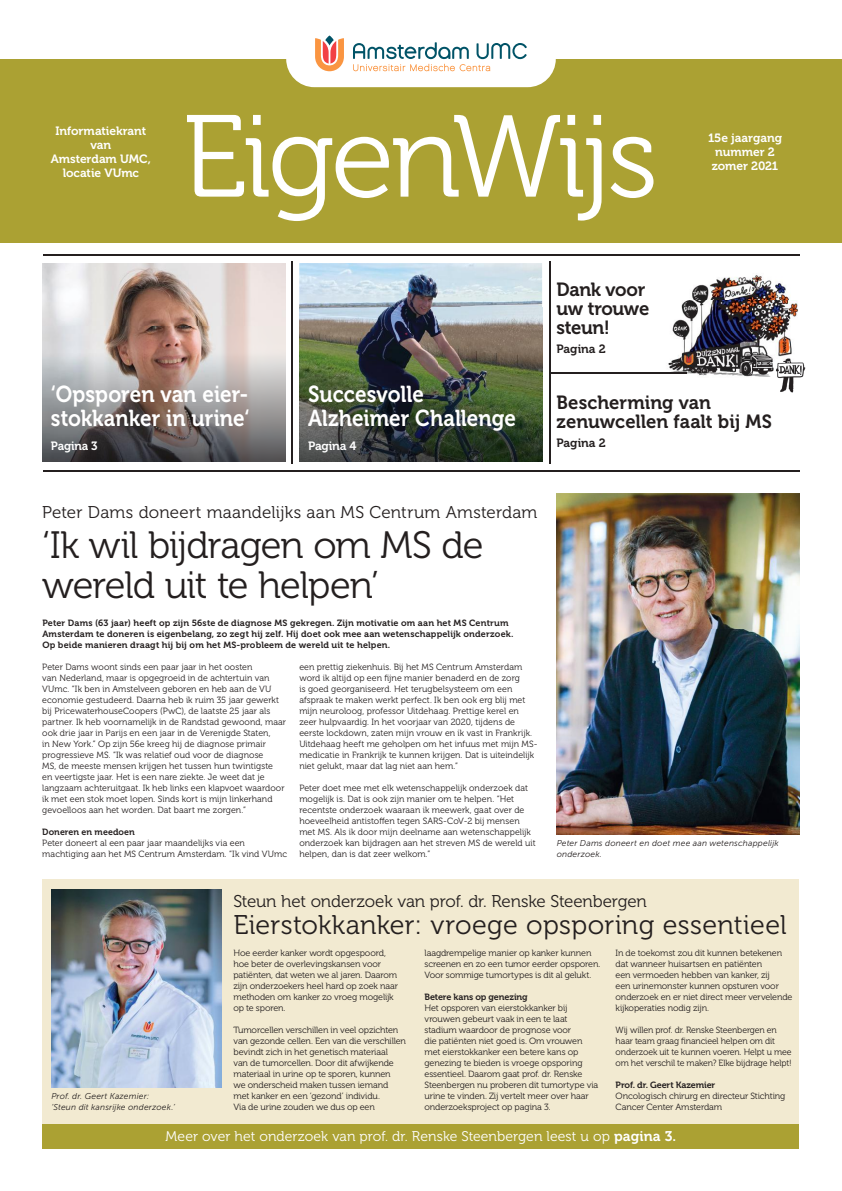
<style>
.page{position:relative;width:842px;height:1191px;background:#fff}
.page>*{position:absolute;margin:0;border:0;box-sizing:border-box;transform-origin:0 0}
.t1{font:116.2px "Museo 300";letter-spacing:-.035em;color:#fff}
.t2{font:38px/40px "Museo 300";letter-spacing:-.025em;color:#241f1f}
.t3{font:27px "Museo 300";letter-spacing:.01em;color:#241f1f}
.t4{font:23px/24px "Museo 700";color:#fff;scale:.9 1}
.t5{font:19px/19px "Museo 700";color:#241f1f}
.t6{font:19px/19px "Museo 700";letter-spacing:-.02em;color:#241f1f}
.t7{font:17px "Museo 300";letter-spacing:.005em;color:#241f1f}
.t8{font:14px "Museo 300";color:#fff}
.t9{font:12px/14px "Museo 700";letter-spacing:-.005em;color:#fff;text-align:center}
.t10{font:12px "Museo 700";letter-spacing:-.005em;color:#241f1f}
.t11{font:9px/11px "Museo 300";color:#241f1f}
.t12{font:9px/11px "Museo 700";letter-spacing:.015em;color:#241f1f}
.t13{font:9px "Museo 700";letter-spacing:-.01em;color:#241f1f}
.t14{font:9px "Museo 700";letter-spacing:-.015em;color:#241f1f}
.t15{font:italic 8.5px/11px "Museo Sans 300";letter-spacing:.02em;color:#241f1f}
.s1{font-family:"Museo 700"}
</style>
<div class="page">
<img style="left:43px;top:263px;width:242px;height:63px">
<div style="left:0;top:60px;width:842px;height:183px;background:#aba133"></div>
<div style="left:43px;top:879px;width:756px;height:245px;background:#f2ead1"></div>
<hr style="left:292px;top:261px;width:1px;height:202px;background:#241f1f">
<hr style="left:549px;top:261px;width:1px;height:202px;background:#241f1f">
<img style="left:299px;top:263px;width:243px;height:44px">
<div style="left:286px;top:31px;width:270px;height:56px;background:#fff;border-radius:28px"></div>
<svg style="left:353px;top:42px;width:174px;height:29px"></svg>
<svg style="left:315px;top:38px;width:29px;height:33px"></svg>
<svg style="left:325px;top:35px;width:9px;height:10px"></svg>
<div style="left:43px;top:1124px;width:756px;height:24px;background:#aba133"></div>
<hr style="left:43px;top:254px;width:756px;height:1px;background:#241f1f">
<hr style="left:43px;top:470px;width:756px;height:1px;background:#241f1f">
<img style="left:43px;top:326px;width:242px;height:135px">
<img style="left:542px;top:307px;width:1px;height:154px">
<img style="left:299px;top:307px;width:243px;height:154px">
<img style="left:51px;top:890px;width:170px;height:198px">
<hr style="left:551px;top:372px;width:135px;height:1px;background:#241f1f">
<img style="left:557px;top:494px;width:242px;height:341px">
<img style="left:663px;top:275px;width:143px;height:118px">
<svg style="left:663px;top:372px;width:23px;height:1px"></svg>
<h3 class="t9" style="left:51px;top:124px;width:102px">Informatiekrant van<br>Amsterdam UMC, locatie VUmc</h3>
<h1 class="t1" style="left:182px;top:94px;width:478px">EigenWijs</h1>
<h3 class="t6" style="left:556px;top:280px;width:94px">Dank voor uw trouwe steun!</h3>
<h3 class="t10" style="left:556px;top:342px;width:51px">Pagina 2</h3>
<h3 class="t9" style="left:708px;top:131px;width:76px">15e jaargang nummer 2 zomer 2021</h3>
<h3 class="t4" style="left:51px;top:382px;width:222px">‘Opsporen van eier&shy;stokkanker in urine‘</h3>
<h3 class="t9" style="left:51px;top:439px;width:48px">Pagina 3</h3>
<h3 class="t4" style="left:308px;top:382px;width:233px">Succesvolle<br>Alzheimer Challenge</h3>
<h3 class="t9" style="left:308px;top:439px;width:50px">Pagina 4</h3>
<h3 class="t5" style="left:556px;top:393px;width:217px">Bescherming van zenuwcellen faalt bij MS</h3>
<h3 class="t10" style="left:556px;top:436px;width:51px">Pagina 2</h3>
<h3 class="t7" style="left:42px;top:503px;width:497px">Peter Dams doneert maandelijks aan MS Centrum Amsterdam</h3>
<h2 class="t2" style="left:42px;top:525px;width:443px">‘Ik wil bijdragen om MS de wereld uit te helpen’</h2>
<p class="t12" style="left:42px;top:617px;width:472px">Peter Dams (63 jaar) heeft op zijn 56ste de diagnose MS gekregen. Zijn motivatie om aan het MS Centrum<br>Amsterdam te doneren is eigenbelang, zo zegt hij zelf. Hij doet ook mee aan wetenschappelijk onderzoek.<br>Op beide manieren draagt hij bij om het MS-probleem de wereld uit te helpen.</p>
<p class="t11" style="left:42px;top:661px;width:245px">Peter Dams woont sinds een paar jaar in het oosten<br>van Nederland, maar is opgegroeid in de achtertuin van VUmc. “Ik ben in Amstelveen geboren en heb aan de VU economie gestudeerd. Daarna heb ik ruim 35 jaar gewerkt bij PricewaterhouseCoopers (PwC), de laatste 25 jaar als partner. Ik heb voornamelijk in de Randstad gewoond, maar ook drie jaar in Parijs en een jaar in de Verenigde Staten,<br>in New York.” Op zijn 56e kreeg hij de diagnose primair progressieve MS. “Ik was relatief oud voor de diagnose<br>MS, de meeste mensen krijgen het tussen hun twintigste<br>en veertigste jaar. Het is een nare ziekte. Je weet dat je langzaam achteruitgaat. Ik heb links een klapvoet waardoor ik met een stok moet lopen. Sinds kort is mijn linkerhand gevoelloos aan het worden. Dat baart me zorgen.”</p>
<p class="t12" style="left:42px;top:826px;width:94px">Doneren en meedoen</p>
<p class="t11" style="left:42px;top:837px;width:246px">Peter doneert al een paar jaar maandelijks via een machtiging aan het MS Centrum Amsterdam. “Ik vind VUmc</p>
<p class="t11" style="left:299px;top:661px;width:240px">een prettig ziekenhuis. Bij het MS Centrum Amsterdam word ik altijd op een fijne manier benaderd en de zorg<br>is goed georganiseerd. Het terugbelsysteem om een afspraak te maken werkt perfect. Ik ben ook erg blij met mijn neuroloog, professor Uitdehaag. Prettige kerel en zeer hulpvaardig. In het voorjaar van 2020, tijdens de eerste lockdown, zaten mijn vrouw en ik vast in Frankrijk.<br>Uitdehaag heeft me geholpen om het infuus met mijn MS&shy;medicatie in Frankrijk te kunnen krijgen. Dat is uiteindelijk niet gelukt, maar dat lag niet aan hem.”</p>
<p class="t11" style="left:299px;top:782px;width:238px">Peter doet mee met elk wetenschappelijk onderzoek dat mogelijk is. Dat is ook zijn manier om te helpen. “Het recentste onderzoek waaraan ik meewerk, gaat over de hoeveelheid antistoffen tegen SARS-CoV-2 bij mensen met MS. Als ik door mijn deelname aan wetenschappelijk onderzoek kan bijdragen aan het streven MS de wereld uit helpen, dan is dat zeer welkom.”</p>
<p class="t15" style="left:557px;top:837px;width:224px">Peter Dams doneert en doet mee aan wetenschappelijk onderzoek.</p>
<h3 class="t7" style="left:233px;top:892px;width:415px">Steun het onderzoek van prof. dr. Renske Steenbergen</h3>
<h3 class="t3" style="left:233px;top:910px;width:555px">Eierstokkanker: vroege opsporing essentieel</h3>
<p class="t11" style="left:616px;top:947px;width:178px">In de toekomst zou dit kunnen betekenen dat wanneer huisartsen en patiënten<br>een vermoeden hebben van kanker, zij<br>een urinemonster kunnen opsturen voor onderzoek en er niet direct meer vervelende kijkoperaties nodig zijn.</p>
<p class="t11" style="left:616px;top:1024px;width:177px">Wij willen prof. dr. Renske Steenbergen en haar team graag financieel helpen om dit onderzoek uit te kunnen voeren. Helpt u mee om het verschil te maken? Elke bijdrage helpt!</p>
<p class="t13" style="left:616px;top:1079px;width:101px">Prof. dr. Geert Kazemier</p>
<p class="t11" style="left:616px;top:1090px;width:171px">Oncologisch chirurg en directeur Stichting<br>Cancer Center Amsterdam</p>
<p class="t11" style="left:425px;top:947px;width:178px">laagdrempelige manier op kanker kunnen screenen en zo een tumor eerder opsporen.<br>Voor sommige tumortypes is dit al gelukt.</p>
<p class="t14" style="left:425px;top:991px;width:105px">Betere kans op genezing</p>
<p class="t11" style="left:425px;top:1002px;width:175px">Het opsporen van eierstokkanker bij vrouwen gebeurt vaak in een te laat stadium waardoor de prognose voor<br>die patiënten niet goed is. Om vrouwen met eierstokkanker een betere kans op genezing te bieden is vroege opsporing essentieel. Daarom gaat prof. dr. Renske Steenbergen nu proberen dit tumortype via urine te vinden. Zij vertelt meer over haar onderzoeksproject op pagina 3.</p>
<p class="t11" style="left:233px;top:947px;width:166px">Hoe eerder kanker wordt opgespoord, hoe beter de overlevingskansen voor patiënten, dat weten we al jaren. Daarom zijn onderzoekers heel hard op zoek naar methoden om kanker zo vroeg mogelijk op te sporen.</p>
<p class="t11" style="left:233px;top:1024px;width:174px">Tumorcellen verschillen in veel opzichten van gezonde cellen. Een van die verschillen bevindt zich in het genetisch materiaal<br>van de tumorcellen. Door dit afwijkende materiaal in urine op te sporen, kunnen<br>we onderscheid maken tussen iemand met kanker en een ‘gezond’ individu.<br>Via de urine zouden we dus op een</p>
<p class="t15" style="left:51px;top:1090px;width:125px">Prof. dr. Geert Kazemier: ‘Steun dit kansrijke onderzoek.’</p>
<h3 class="t8" style="left:166px;top:1128px;width:512px">Meer over het onderzoek van prof. dr. Renske Steenbergen leest u op <span class="s1">pagina 3.</span></h3>
</div>
